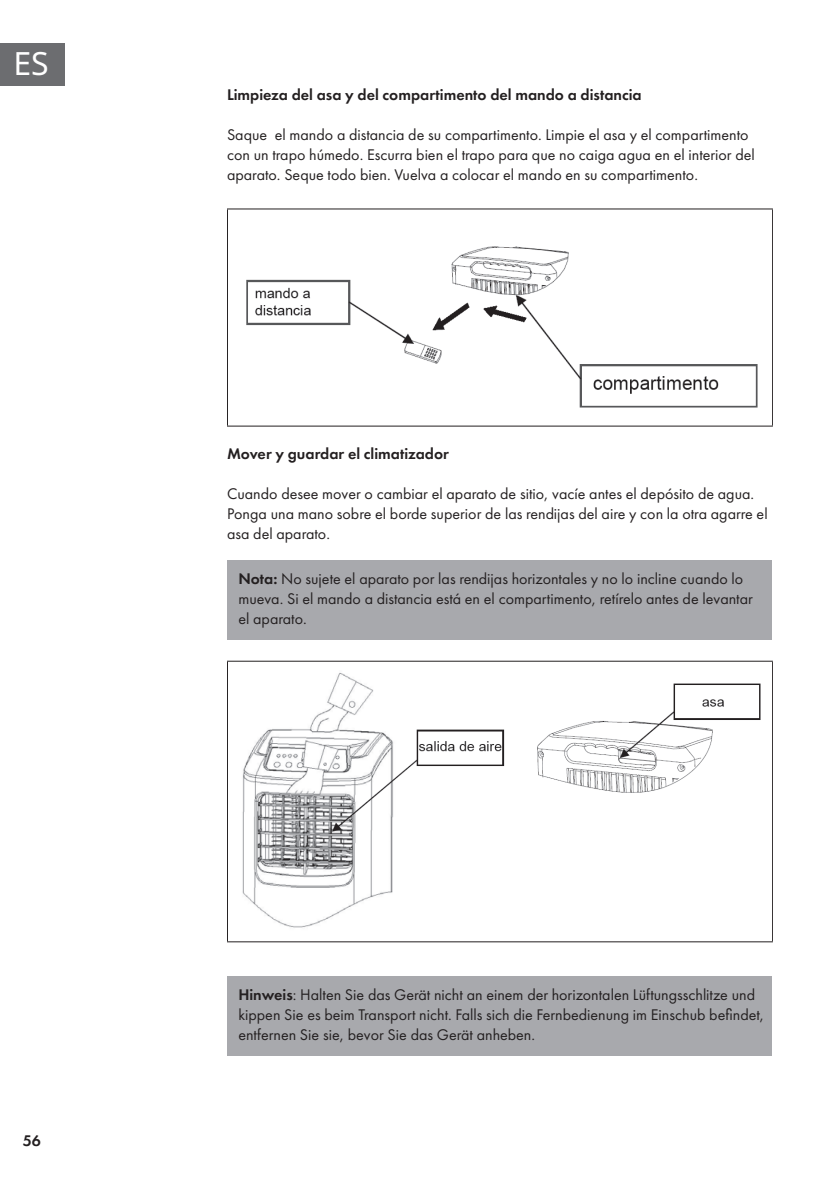
<style>
.page{position:relative;width:840px;height:1191px;background:#fff}
.page>*{position:absolute;margin:0;border:0;box-sizing:border-box;transform-origin:0 0}
.t1{font:32px "Noto Sans";color:#fff}
.t2{font:16px/20px "Futura PTW08";color:#231f20}
.t3{font:600 16px "Futura PTW08";color:#231f20}
.s1{font-weight:600}
</style>
<div class="page">
<div style="left:0;top:43px;width:65px;height:42px;background:#6c6d70"></div>
<div style="left:227px;top:560px;width:544px;height:79px;background:#a8a9ad"></div>
<div style="left:227px;top:976px;width:544px;height:79px;background:#a8a9ad"></div>
<hr style="left:227px;top:208px;width:545px;height:1px;background:#231f20">
<hr style="left:227px;top:209px;width:1px;height:216px;background:#231f20">
<hr style="left:771px;top:209px;width:1px;height:216px;background:#231f20">
<hr style="left:227px;top:425px;width:545px;height:1px;background:#231f20">
<img style="left:246px;top:246px;width:512px;height:162px">
<hr style="left:227px;top:660px;width:545px;height:1px;background:#231f20">
<hr style="left:227px;top:661px;width:1px;height:280px;background:#231f20">
<hr style="left:771px;top:661px;width:1px;height:280px;background:#231f20">
<hr style="left:227px;top:941px;width:545px;height:1px;background:#231f20">
<img style="left:242px;top:673px;width:519px;height:255px">
<h1 class="t1" style="left:14px;top:41px;width:37px">ES</h1>
<p class="t3" style="left:23px;top:1130px;width:20px">56</p>
<p class="t3" style="left:227px;top:85px;width:416px">Limpieza del asa y del compartimento del mando a distancia</p>
<p class="t2" style="left:227px;top:125px;width:529px">Saque el mando a distancia de su compartimento. Limpie el asa y el compartimento con un trapo húmedo. Escurra bien el trapo para que no caiga agua en el interior del aparato. Seque todo bien. Vuelva a colocar el mando en su compartimento.</p>
<p class="t3" style="left:227px;top:443px;width:223px">Mover y guardar el climatizador</p>
<p class="t2" style="left:227px;top:483px;width:542px">Cuando desee mover o cambiar el aparato de sitio, vacíe antes el depósito de agua.<br>Ponga una mano sobre el borde superior de las rendijas del aire y con la otra agarre el asa del aparato.</p>
<p class="t2" style="left:238px;top:569px;width:515px"><span class="s1">Nota:</span> No sujete el aparato por las rendijas horizontales y no lo incline cuando lo mueva. Si el mando a distancia está en el compartimento, retírelo antes de levantar el aparato.</p>
<p class="t2" style="left:238px;top:984px;width:527px"><span class="s1">Hinweis</span>: Halten Sie das Gerät nicht an einem der horizontalen Lüftungsschlitze und kippen Sie es beim Transport nicht. Falls sich die Fernbedienung im Einschub befindet, entfernen Sie sie, bevor Sie das Gerät anheben.</p>
</div>
